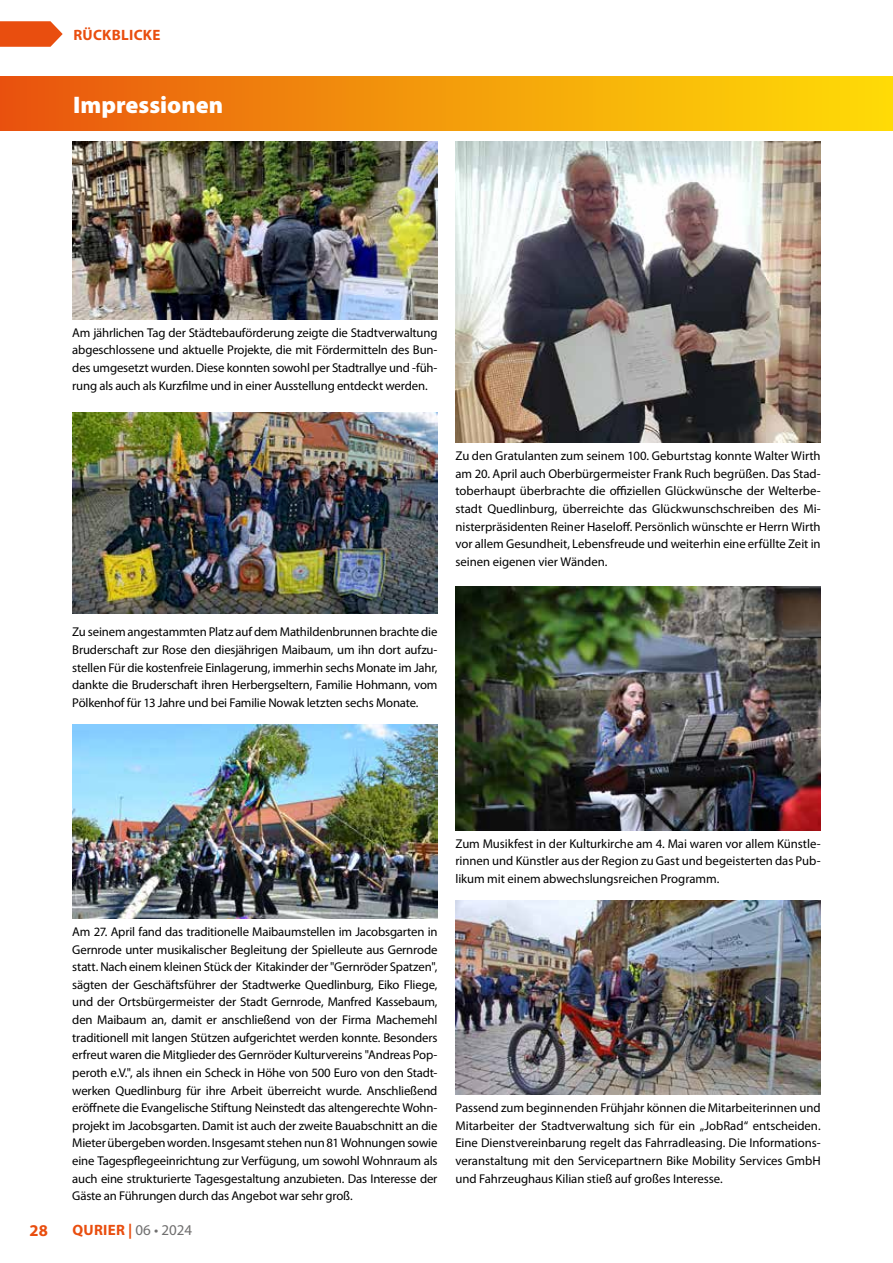
<style>
.page{position:relative;width:893px;height:1263px;background:#fff}
.page>*{position:absolute;margin:0;border:0;box-sizing:border-box;transform-origin:0 0}
.t1{font:900 24px "Myriad Pro";color:#fff}
.t2{font:700 16.5px "Myriad Pro";color:#e94e0f}
.t3{font:700 15px "Myriad Pro";letter-spacing:.02em;color:#e94e0f}
.t4{font:12.75px/17.5px "Myriad Pro";letter-spacing:-.01em;color:#000;text-align:justify}
.s1{font-weight:400;color:#706f6f}
</style>
<div class="page">
<svg style="left:0;top:21px;width:63px;height:26px;background:#eb622b"></svg>
<div style="left:0;top:77px;width:893px;height:54px;background:linear-gradient(to right,#e9550f,#ffe007)"></div>
<img style="left:72px;top:141px;width:365px;height:178px">
<img style="left:72px;top:412px;width:365px;height:202px">
<img style="left:455px;top:141px;width:366px;height:301px">
<img style="left:455px;top:587px;width:366px;height:243px">
<img style="left:455px;top:901px;width:366px;height:194px">
<img style="left:72px;top:724px;width:365px;height:194px">
<p class="t3" style="left:73px;top:25px;width:89px">RÜCKBLICKE</p>
<h1 class="t1" style="left:73px;top:91px;width:151px">Impressionen</h1>
<p class="t4" style="left:72px;top:323px;width:367px">Am jährlichen Tag der Städtebauförderung zeigte die Stadtverwaltung abgeschlossene und aktuelle Projekte, die mit Fördermitteln des Bun&shy;des umgesetzt wurden. Diese konnten sowohl per Stadtrallye und -füh&shy;rung als auch als Kurzfilme und in einer Ausstellung entdeckt werden.</p>
<p class="t4" style="left:455px;top:447px;width:367px">Zu den Gratulanten zum seinem 100. Geburtstag konnte Walter Wirth am 20. April auch Oberbürgermeister Frank Ruch begrüßen. Das Stad&shy;toberhaupt überbrachte die offiziellen Glückwünsche der Welterbe&shy;stadt Quedlinburg, überreichte das Glückwunschschreiben des Mi&shy;nisterpräsidenten Reiner Haseloff. Persönlich wünschte er Herrn Wirth vor allem Gesundheit, Lebensfreude und weiterhin eine erfüllte Zeit in seinen eigenen vier Wänden.</p>
<p class="t4" style="left:72px;top:623px;width:367px">Zu seinem angestammten Platz auf dem Mathildenbrunnen brachte die Bruderschaft zur Rose den diesjährigen Maibaum, um ihn dort aufzu&shy;stellen Für die kostenfreie Einlagerung, immerhin sechs Monate im Jahr, dankte die Bruderschaft ihren Herbergseltern, Familie Hohmann, vom Pölkenhof für 13 Jahre und bei Familie Nowak letzten sechs Monate.</p>
<p class="t4" style="left:72px;top:923px;width:367px">Am 27. April fand das traditionelle Maibaumstellen im Jacobsgarten in Gernrode unter musikalischer Begleitung der Spielleute aus Gernrode statt. Nach einem kleinen Stück der Kitakinder der "Gernröder Spatzen", sägten der Geschäftsführer der Stadtwerke Quedlinburg, Eiko Fliege, und der Ortsbürgermeister der Stadt Gernrode, Manfred Kassebaum, den Maibaum an, damit er anschließend von der Firma Machemehl traditionell mit langen Stützen aufgerichtet werden konnte. Besonders erfreut waren die Mitglieder des Gernröder Kulturvereins "Andreas Pop&shy;peroth e.V.", als ihnen ein Scheck in Höhe von 500 Euro von den Stadt&shy;werken Quedlinburg für ihre Arbeit überreicht wurde. Anschließend eröffnete die Evangelische Stiftung Neinstedt das altengerechte Wohn&shy;projekt im Jacobsgarten. Damit ist auch der zweite Bauabschnitt an die Mieter übergeben worden. Insgesamt stehen nun 81 Wohnungen sowie eine Tagespflegeeinrichtung zur Verfügung, um sowohl Wohnraum als auch eine strukturierte Tagesgestaltung anzubieten. Das Interesse der Gäste an Führungen durch das Angebot war sehr groß.</p>
<p class="t2" style="left:30px;top:1219px;width:20px">28</p>
<p class="t3" style="left:72px;top:1220px;width:121px">QURIER | <span class="s1">06 • 2024</span></p>
<p class="t4" style="left:455px;top:834px;width:367px">Zum Musikfest in der Kulturkirche am 4. Mai waren vor allem Künstle&shy;rinnen und Künstler aus der Region zu Gast und begeisterten das Pub&shy;likum mit einem abwechslungsreichen Programm.</p>
<p class="t4" style="left:455px;top:1099px;width:367px">Passend zum beginnenden Frühjahr können die Mitarbeiterinnen und Mitarbeiter der Stadtverwaltung sich für ein „JobRad“ entscheiden.<br>Eine Dienstvereinbarung regelt das Fahrradleasing. Die Informations&shy;veranstaltung mit den Servicepartnern Bike Mobility Services GmbH und Fahrzeughaus Kilian stieß auf großes Interesse.</p>
</div>
